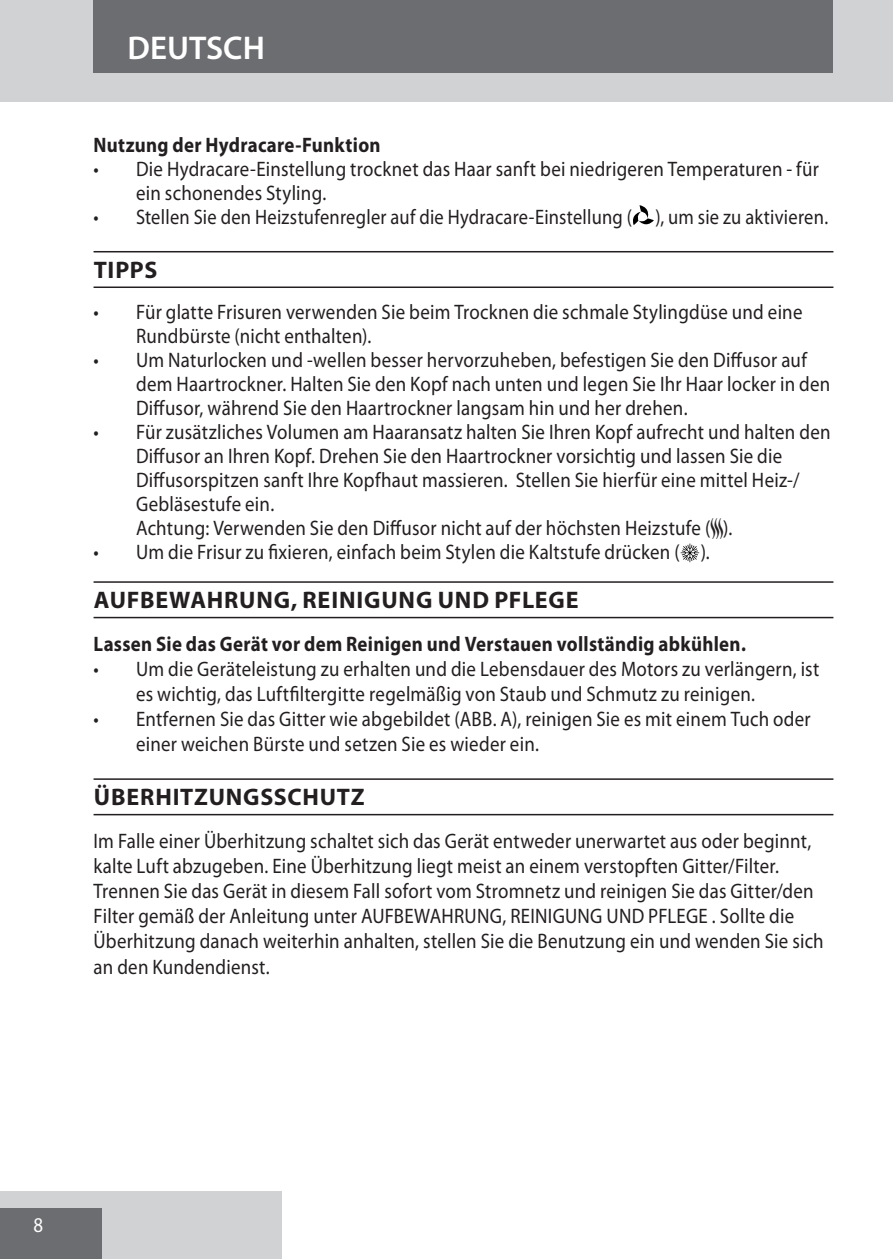
<style>
.page{position:relative;width:893px;height:1259px;background:#fff}
.page>*{position:absolute;margin:0;border:0;box-sizing:border-box;transform-origin:0 0}
.t1{font:600 33px "Myriad Pro";color:#fff}
.heading{font:700 24px "Myriad Pro";letter-spacing:.035em;color:#231f20}
.default{font:21px/24px "Myriad Pro";letter-spacing:.015em;color:#231f20;scale:.9 1}
.default-2{font:21px "Myriad Pro";letter-spacing:.015em;color:#231f20;scale:.88 1}
.default_numbers{font:21px "Myriad Pro";letter-spacing:.015em;color:#231f20;scale:.9 1}
.default-3{font:700 21px "Myriad Pro";letter-spacing:.015em;color:#231f20;scale:.9 1}
.Subheading{font:700 21px "Myriad Pro";letter-spacing:.015em;color:#231f20;scale:.9 1}
.t2{font:21px "Myriad Pro";color:#fff;scale:.9 1}
.s1{font-family:"Myriad Bitsn Bobs"}
</style>
<div class="page">
<div style="left:0;top:0;width:893px;height:102px;background:#d1d2d4"></div>
<div style="left:0;top:1191px;width:282px;height:68px;background:#d1d2d4"></div>
<div style="left:0;top:1208px;width:102px;height:51px;background:#6c6d70"></div>
<div style="left:94px;top:0;width:739px;height:73px;background:#6c6d70"></div>
<hr style="left:94px;top:251px;width:739px;height:1px;background:#231f20">
<hr style="left:94px;top:286px;width:739px;height:2px;background:#231f20">
<hr style="left:94px;top:581px;width:739px;height:2px;background:#231f20">
<hr style="left:94px;top:617px;width:739px;height:1px;background:#231f20">
<hr style="left:94px;top:778px;width:739px;height:2px;background:#231f20">
<hr style="left:94px;top:814px;width:739px;height:1px;background:#231f20">
<svg style="left:633px;top:205px;width:21px;height:20px"></svg>
<svg style="left:681px;top:543px;width:18px;height:19px"></svg>
<p class="t1" style="left:128px;top:27px;width:139px">DEUTSCH</p>
<p class="Subheading" style="left:94px;top:131px;width:320px">Nutzung der Hydracare-Funktion</p>
<p class="default" style="left:136px;top:157px;width:760px;text-indent:-43px">• Die Hydracare-Einstellung trocknet das Haar sanft bei niedrigeren Temperaturen - für ein schonendes Styling.</p>
<p class="default-2" style="left:94px;top:204px;width:836px">• Stellen Sie den Heizstufenregler auf die Hydracare-Einstellung ( ), um sie zu aktivieren.</p>
<p class="heading" style="left:94px;top:254px;width:65px">TIPPS</p>
<p class="default" style="left:136px;top:300px;width:742px;text-indent:-43px">• Für glatte Frisuren verwenden Sie beim Trocknen die schmale Stylingdüse und eine<br>Rundbürste (nicht enthalten).</p>
<p class="default" style="left:136px;top:348px;width:773px;text-indent:-43px">• Um Naturlocken und -wellen besser hervorzuheben, befestigen Sie den Diffusor auf dem Haartrockner. Halten Sie den Kopf nach unten und legen Sie Ihr Haar locker in den<br>Diffusor, während Sie den Haartrockner langsam hin und her drehen.</p>
<p class="default" style="left:136px;top:420px;width:773px;text-indent:-43px">• Für zusätzliches Volumen am Haaransatz halten Sie Ihren Kopf aufrecht und halten den Diffusor an Ihren Kopf. Drehen Sie den Haartrockner vorsichtig und lassen Sie die Diffusorspitzen sanft Ihre Kopfhaut massieren. Stellen Sie hierfür eine mittel Heiz-/ Gebläsestufe ein.</p>
<p class="default_numbers" style="left:136px;top:515px;width:664px">Achtung: Verwenden Sie den Diffusor nicht auf der höchsten Heizstufe (<span class="s1">P</span>).</p>
<p class="default" style="left:94px;top:540px;width:686px">• Um die Frisur zu fixieren, einfach beim Stylen die Kaltstufe drücken ( ).</p>
<p class="heading" style="left:94px;top:584px;width:486px">AUFBEWAHRUNG, REINIGUNG UND PFLEGE</p>
<p class="default-3" style="left:94px;top:630px;width:726px">Lassen Sie das Gerät vor dem Reinigen und Verstauen vollständig abkühlen.</p>
<p class="default" style="left:136px;top:656px;width:761px;line-height:25.2px;text-indent:-43px">• Um die Geräteleistung zu erhalten und die Lebensdauer des Motors zu verlängern, ist es wichtig, das Luftfiltergitte regelmäßig von Staub und Schmutz zu reinigen.</p>
<p class="default" style="left:136px;top:706px;width:751px;line-height:25.2px;text-indent:-43px">• Entfernen Sie das Gitter wie abgebildet (ABB. A), reinigen Sie es mit einem Tuch oder einer weichen Bürste und setzen Sie es wieder ein.</p>
<p class="heading" style="left:94px;top:781px;width:272px">ÜBERHITZUNGSSCHUTZ</p>
<p class="default" style="left:94px;top:827px;width:813px;line-height:25.2px">Im Falle einer Überhitzung schaltet sich das Gerät entweder unerwartet aus oder beginnt, kalte Luft abzugeben. Eine Überhitzung liegt meist an einem verstopften Gitter/Filter.<br>Trennen Sie das Gerät in diesem Fall sofort vom Stromnetz und reinigen Sie das Gitter/den Filter gemäß der Anleitung unter AUFBEWAHRUNG, REINIGUNG UND PFLEGE . Sollte die Überhitzung danach weiterhin anhalten, stellen Sie die Benutzung ein und wenden Sie sich an den Kundendienst.</p>
<p class="t2" style="left:33px;top:1212px;width:12px">8</p>
</div>
